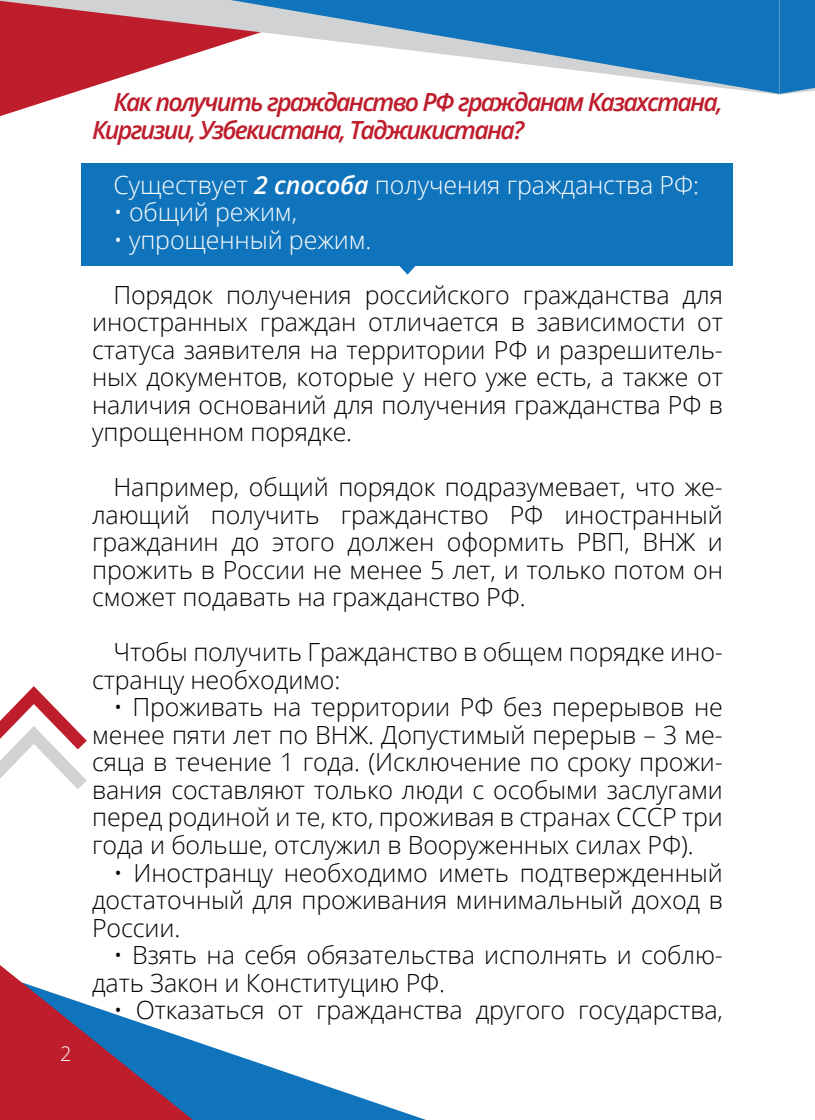
<style>
.page{position:relative;width:815px;height:1120px;background:#fff}
.page>*{position:absolute;margin:0;border:0;box-sizing:border-box;transform-origin:0 0}
.основной{font:300 25px/27.5px "Open Sans";letter-spacing:-.005em;color:#000;text-align:justify}
.заголовок_2{font:italic 600 25px/27.5px "Open Sans";letter-spacing:-.07em;color:#be1d2c}
.основной-2{font:300 25px "Open Sans";letter-spacing:-.005em;color:#fff}
.t1{font:300 20px "Open Sans";color:#fff}
.s1{font-weight:600;font-style:italic}
</style>
<div class="page">
<svg style="left:193px;top:1040px;width:233px;height:80px"></svg>
<svg style="left:0;top:965px;width:193px;height:155px"></svg>
<div style="left:780px;top:0;width:35px;height:95px;background:#1074bc"></div>
<svg style="left:0;top:95px;width:66px;height:21px"></svg>
<svg style="left:0;top:0;width:780px;height:95px;fill:#be1d2c"></svg>
<svg style="left:231px;top:0;width:549px;height:94px"></svg>
<svg style="left:0;top:686px;width:87px;height:103px"></svg>
<svg style="left:399px;top:266px;width:17px;height:9px"></svg>
<div style="left:81px;top:163px;width:652px;height:103px;background:#1074bc"></div>
<p class="t1" style="left:60px;top:1040px;width:13px">2</p>
<p class="заголовок_2" style="left:92px;top:88px;width:632px;text-indent:21px">Как получить гражданство РФ гражданам Казахстана,<br>Киргизии, Узбекистана, Таджикистана?</p>
<p class="основной-2" style="left:113px;top:168px;width:587px">Существует <span class="s1">2 способа</span> получения гражданства РФ:</p>
<p class="основной-2" style="left:113px;top:195px;width:185px">• общий режим,</p>
<p class="основной-2" style="left:113px;top:223px;width:260px">• упрощенный режим.</p>
<p class="основной" style="left:92px;top:280px;width:632px;text-indent:21px">Порядок получения российского гражданства для иностранных граждан отличается в зависимости от статуса заявителя на территории РФ и разрешитель&shy;ных документов, которые у него уже есть, а также от наличия оснований для получения гражданства РФ в упрощенном порядке.</p>
<p class="основной" style="left:92px;top:473px;width:632px;text-indent:21px">Например, общий порядок подразумевает, что же&shy;лающий получить гражданство РФ иностранный гражданин до этого должен оформить РВП, ВНЖ и прожить в России не менее 5 лет, и только потом он сможет подавать на гражданство РФ.</p>
<p class="основной" style="left:92px;top:638px;width:632px;text-indent:21px">Чтобы получить Гражданство в общем порядке ино&shy;странцу необходимо:</p>
<p class="основной" style="left:92px;top:693px;width:632px;text-indent:21px">• Проживать на территории РФ без перерывов не менее пяти лет по ВНЖ. Допустимый перерыв – 3 ме&shy;сяца в течение 1 года. (Исключение по сроку прожи&shy;вания составляют только люди с особыми заслугами перед родиной и те, кто, проживая в странах СССР три года и больше, отслужил в Вооруженных силах РФ).</p>
<p class="основной" style="left:92px;top:858px;width:632px;text-indent:21px">• Иностранцу необходимо иметь подтвержденный достаточный для проживания минимальный доход в России.</p>
<p class="основной" style="left:92px;top:940px;width:632px;text-indent:21px">• Взять на себя обязательства исполнять и соблю&shy;дать Закон и Конституцию РФ.</p>
<p class="основной" style="left:113px;top:995px;width:611px">• Отказаться от гражданства другого государства,</p>
</div>
